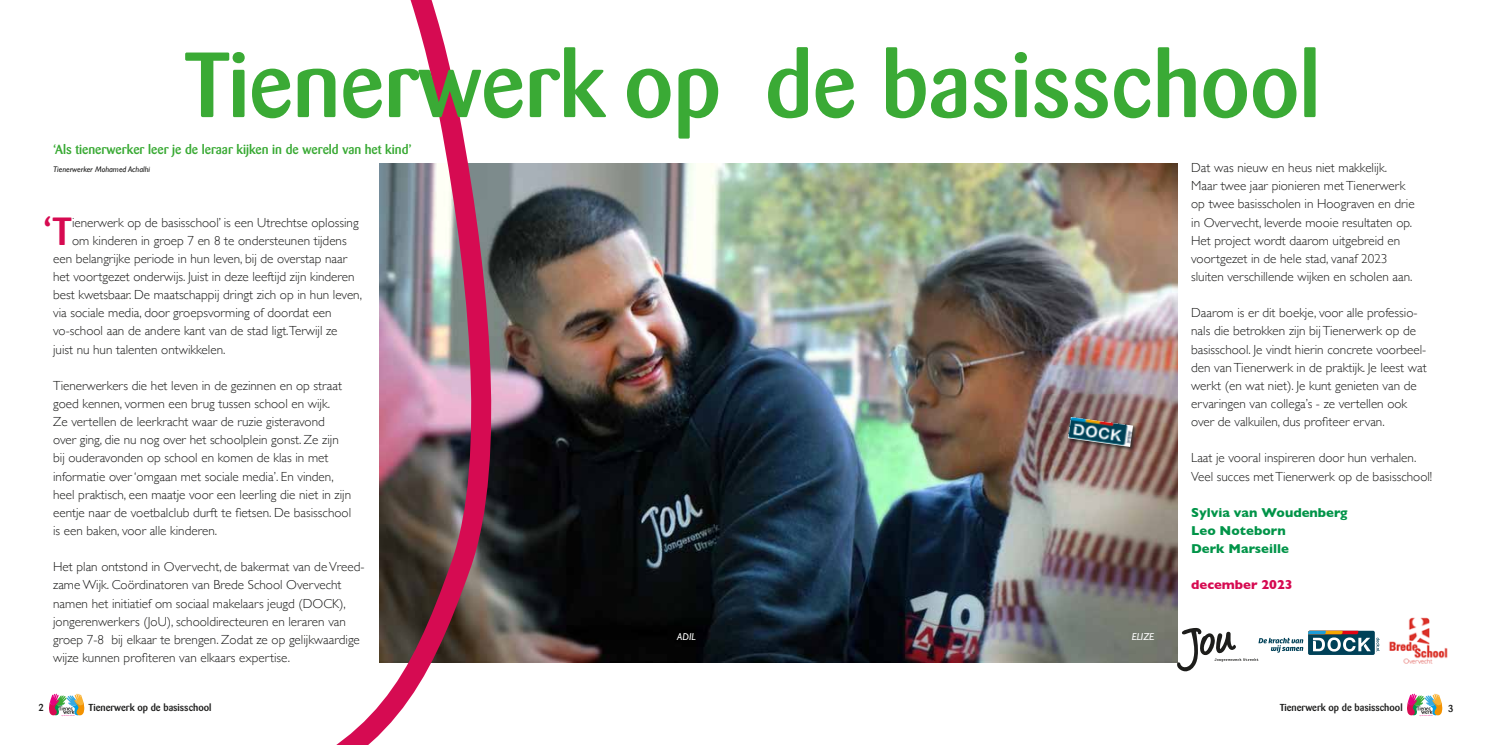
<style>
.page{position:relative;width:1489px;height:745px;background:#fff}
.page>*{position:absolute;margin:0;border:0;box-sizing:border-box;transform-origin:0 0}
.t1{font:500 91.25px "Barmeno";color:#3aaa35}
.t2{font:500 38.75px "Barmeno";color:#d60a51}
.t3{font:300 13.12px/18.1px "Gill Sans";color:#1c1c1b}
.t4{font:500 13.12px "Barmeno";color:#3aaa35}
.t5{font:700 13.12px/18.1px "Gill Sans";color:#009448}
.t6{font:700 13.12px "Gill Sans";color:#d60a51}
.t7{font:500 10px "Barmeno";color:#1c1c1b}
.t8{font:italic 10px "Gill Sans";color:#fff}
.t9{font:italic 8.12px "Gill Sans";color:#1c1c1b}
</style>
<div class="page">
<svg style="left:49px;top:693px;width:35px;height:22px"></svg>
<svg style="left:1407px;top:693px;width:35px;height:22px"></svg>
<img style="left:504px;top:163px;width:672px;height:498px">
<img style="left:337px;top:0;width:167px;height:744px">
<div style="left:1307px;top:630px;width:67px;height:24px;background:#004158;border-radius:2px"></div>
<svg style="left:1376px;top:637px;width:3px;height:14px"></svg>
<svg style="left:1176px;top:627px;width:194px;height:44px"></svg>
<img style="left:1389px;top:617px;width:59px;height:47px">
<div style="left:1067px;top:415px;width:70px;height:36px;background:#1c1c1b;opacity:.75"></div>
<img style="left:1067px;top:416px;width:65px;height:30px">
<h1 class="t1" style="left:184px;top:31px;width:1137px">Tienerwerk op de basisschool</h1>
<p class="t4" style="left:53px;top:141px;width:360px">‘Als tienerwerker leer je de leraar kijken in de wereld van het kind’</p>
<p class="t9" style="left:53px;top:164px;width:98px">Tienerwerker Mohamed Achalhi</p>
<h2 class="t2" style="left:43px;top:208px;width:31px">‘T</h2>
<p class="t3" style="left:72px;top:212px;width:288px">ienerwerk op de basisschool’ is een Utrechtse oplossing</p>
<p class="t3" style="left:72px;top:230px;width:276px">om kinderen in groep 7 en 8 te ondersteunen tijdens</p>
<p class="t3" style="left:53px;top:249px;width:295px">een belangrijke periode in hun leven, bij de overstap naar</p>
<p class="t3" style="left:53px;top:267px;width:303px">het voortgezet onderwijs. Juist in deze leeftijd zijn kinderen</p>
<p class="t3" style="left:53px;top:285px;width:310px">best kwetsbaar. De maatschappij dringt zich op in hun leven,</p>
<p class="t3" style="left:53px;top:303px;width:280px">via sociale media, door groepsvorming of doordat een</p>
<p class="t3" style="left:53px;top:321px;width:286px">vo-school aan de andere kant van de stad ligt.Terwijl ze</p>
<p class="t3" style="left:53px;top:339px;width:174px">juist nu hun talenten ontwikkelen.</p>
<p class="t3" style="left:53px;top:375px;width:299px">Tienerwerkers die het leven in de gezinnen en op straat goed kennen, vormen een brug tussen school en wijk.<br>Ze vertellen de leerkracht waar de ruzie gisteravond<br>over ging, die nu nog over het schoolplein gonst. Ze zijn bij ouderavonden op school en komen de klas in met informatie over ‘omgaan met sociale media’. En vinden, heel praktisch, een maatje voor een leerling die niet in zijn eentje naar de voetbalclub durft te fietsen. De basisschool is een baken, voor alle kinderen.</p>
<p class="t3" style="left:53px;top:557px;width:313px">Het plan ontstond in Overvecht, de bakermat van de Vreed&shy;zame Wijk. Coördinatoren van Brede School Overvecht namen het initiatief om sociaal makelaars jeugd (DOCK), jongerenwerkers (JoU), schooldirecteuren en leraren van groep 7-8 bij elkaar te brengen. Zodat ze op gelijkwaardige wijze kunnen profiteren van elkaars expertise.</p>
<p class="t8" style="left:677px;top:630px;width:20px">ADIL</p>
<p class="t8" style="left:1131px;top:630px;width:24px">ELIZE</p>
<p class="t3" style="left:1191px;top:158px;width:225px">Dat was nieuw en heus niet makkelijk.<br>Maar twee jaar pionieren met Tienerwerk op twee basisscholen in Hoograven en drie in Overvecht, leverde mooie resultaten op.<br>Het project wordt daarom uitgebreid en voortgezet in de hele stad, vanaf 2023 sluiten verschillende wijken en scholen aan.</p>
<p class="t3" style="left:1191px;top:303px;width:237px">Daarom is er dit boekje, voor alle professio&shy;nals die betrokken zijn bij Tienerwerk op de basisschool. Je vindt hierin concrete voorbeel&shy;den van Tienerwerk in de praktijk. Je leest wat werkt (en wat niet). Je kunt genieten van de ervaringen van collega’s - ze vertellen ook over de valkuilen, dus profiteer ervan.</p>
<p class="t3" style="left:1191px;top:448px;width:242px">Laat je vooral inspireren door hun verhalen.<br>Veel succes met Tienerwerk op de basisschool!</p>
<p class="t5" style="left:1191px;top:502px;width:158px">Sylvia van Woudenberg<br>Leo Noteborn<br>Derk Marseille</p>
<p class="t6" style="left:1191px;top:574px;width:103px">december 2023</p>
<p class="t7" style="left:39px;top:700px;width:7px">2</p>
<p class="t7" style="left:89px;top:700px;width:124px">Tienerwerk op de basisschool</p>
<p class="t7" style="left:1279px;top:700px;width:124px">Tienerwerk op de basisschool</p>
<p class="t7" style="left:1447px;top:702px;width:7px">3</p>
</div>
